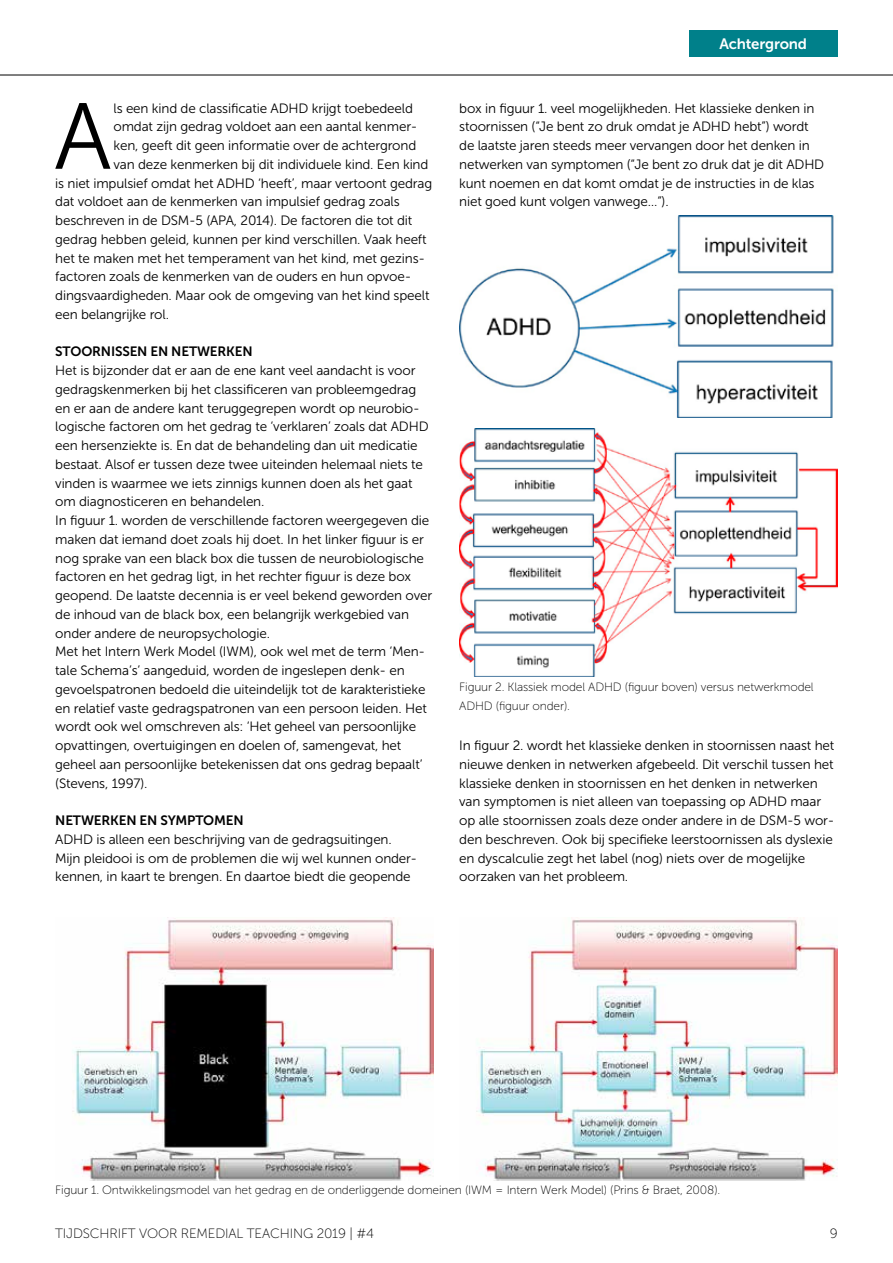
<style>
.page{position:relative;width:893px;height:1263px;background:#fff}
.page>*{position:absolute;margin:0;border:0;box-sizing:border-box;transform-origin:0 0}
.t1{font:93.45px "Museo Sans 300";color:#000}
.t2{font:15px "Museo Sans 700";letter-spacing:-.01em;color:#fff}
.t3{font:13.5px/18.8px "Museo Sans 300";letter-spacing:-.01em;color:#000}
.t4{font:13.5px "Museo Sans 700";letter-spacing:-.01em;color:#000}
.t5{font:13.5px "Museo Sans 100";letter-spacing:-.01em;color:#000}
.t6{font:12px/18.8px "Museo Sans 100";letter-spacing:-.01em;color:#000}
</style>
<div class="page">
<hr style="left:0;top:75px;width:893px;height:1px;background:#000">
<div style="left:689px;top:30px;width:149px;height:26px;background:#00808a"></div>
<img style="left:72px;top:917px;width:362px;height:264px">
<img style="left:476px;top:917px;width:362px;height:264px">
<img style="left:459px;top:216px;width:375px;height:202px">
<img style="left:459px;top:429px;width:379px;height:248px">
<h1 class="t1" style="left:54px;top:86px;width:59px">A</h1>
<p class="t3" style="left:114px;top:99px;width:301px">ls een kind de classificatie ADHD krijgt toebedeeld</p>
<p class="t3" style="left:114px;top:117px;width:305px">omdat zijn gedrag voldoet aan een aantal kenmer-</p>
<p class="t3" style="left:114px;top:136px;width:304px">ken, geeft dit geen informatie over de achtergrond</p>
<p class="t3" style="left:114px;top:155px;width:316px">van deze kenmerken bij dit individuele kind. Een kind</p>
<p class="t3" style="left:55px;top:174px;width:378px">is niet impulsief omdat het ADHD ‘heeft’, maar vertoont gedrag</p>
<p class="t3" style="left:55px;top:192px;width:346px">dat voldoet aan de kenmerken van impulsief gedrag zoals</p>
<p class="t3" style="left:55px;top:211px;width:359px">beschreven in de DSM-5 (APA, 2014). De factoren die tot dit</p>
<p class="t3" style="left:55px;top:230px;width:373px">gedrag hebben geleid, kunnen per kind verschillen. Vaak heeft</p>
<p class="t3" style="left:55px;top:249px;width:371px">het te maken met het temperament van het kind, met gezins-</p>
<p class="t3" style="left:55px;top:267px;width:358px">factoren zoals de kenmerken van de ouders en hun opvoe-</p>
<p class="t3" style="left:55px;top:286px;width:376px">dingsvaardigheden. Maar ook de omgeving van het kind speelt</p>
<p class="t3" style="left:55px;top:305px;width:115px">een belangrijke rol.</p>
<p class="t4" style="left:55px;top:344px;width:199px">STOORNISSEN EN NETWERKEN</p>
<p class="t3" style="left:55px;top:361px;width:378px">Het is bijzonder dat er aan de ene kant veel aandacht is voor gedragskenmerken bij het classificeren van probleemgedrag en er aan de andere kant teruggegrepen wordt op neurobio&shy;logische factoren om het gedrag te ‘verklaren’ zoals dat ADHD een hersenziekte is. En dat de behandeling dan uit medicatie bestaat. Alsof er tussen deze twee uiteinden helemaal niets te vinden is waarmee we iets zinnigs kunnen doen als het gaat om diagnosticeren en behandelen.<br>In figuur 1. worden de verschillende factoren weergegeven die maken dat iemand doet zoals hij doet. In het linker figuur is er nog sprake van een black box die tussen de neurobiologische factoren en het gedrag ligt, in het rechter figuur is deze box geopend. De laatste decennia is er veel bekend geworden over de inhoud van de black box, een belangrijk werkgebied van onder andere de neuropsychologie.<br>Met het Intern Werk Model (IWM), ook wel met de term ‘Men&shy;tale Schema’s’ aangeduid, worden de ingeslepen denk- en gevoelspatronen bedoeld die uiteindelijk tot de karakteristieke en relatief vaste gedragspatronen van een persoon leiden. Het wordt ook wel omschreven als: ‘Het geheel van persoonlijke opvattingen, overtuigingen en doelen of, samengevat, het geheel aan persoonlijke betekenissen dat ons gedrag bepaalt’ (Stevens, 1997).</p>
<p class="t4" style="left:55px;top:813px;width:190px">NETWERKEN EN SYMPTOMEN</p>
<p class="t3" style="left:55px;top:830px;width:363px">ADHD is alleen een beschrijving van de gedragsuitingen.<br>Mijn pleidooi is om de problemen die wij wel kunnen onder&shy;kennen, in kaart te brengen. En daartoe biedt die geopende</p>
<p class="t2" style="left:719px;top:35px;width:89px">Achtergrond</p>
<p class="t3" style="left:459px;top:99px;width:367px">box in figuur 1. veel mogelijkheden. Het klassieke denken in stoornissen (“Je bent zo druk omdat je ADHD hebt”) wordt de laatste jaren steeds meer vervangen door het denken in netwerken van symptomen (“Je bent zo druk dat je dit ADHD kunt noemen en dat komt omdat je de instructies in de klas niet goed kunt volgen vanwege…”).</p>
<p class="t6" style="left:459px;top:678px;width:356px">Figuur 2. Klassiek model ADHD (figuur boven) versus netwerkmodel<br>ADHD (figuur onder).</p>
<p class="t3" style="left:459px;top:736px;width:377px">In figuur 2. wordt het klassieke denken in stoornissen naast het nieuwe denken in netwerken afgebeeld. Dit verschil tussen het klassieke denken in stoornissen en het denken in netwerken van symptomen is niet alleen van toepassing op ADHD maar op alle stoornissen zoals deze onder andere in de DSM-5 wor&shy;den beschreven. Ook bij specifieke leerstoornissen als dyslexie en dyscalculie zegt het label (nog) niets over de mogelijke oorzaken van het probleem.</p>
<p class="t6" style="left:55px;top:1181px;width:667px">Figuur 1. Ontwikkelingsmodel van het gedrag en de onderliggende domeinen (IWM = Intern Werk Model) (Prins &amp; Braet, 2008).</p>
<p class="t5" style="left:55px;top:1226px;width:320px">TIJDSCHRIFT VOOR REMEDIAL TEACHING 2019 | #4</p>
<p class="t5" style="left:830px;top:1226px;width:9px">9</p>
</div>
